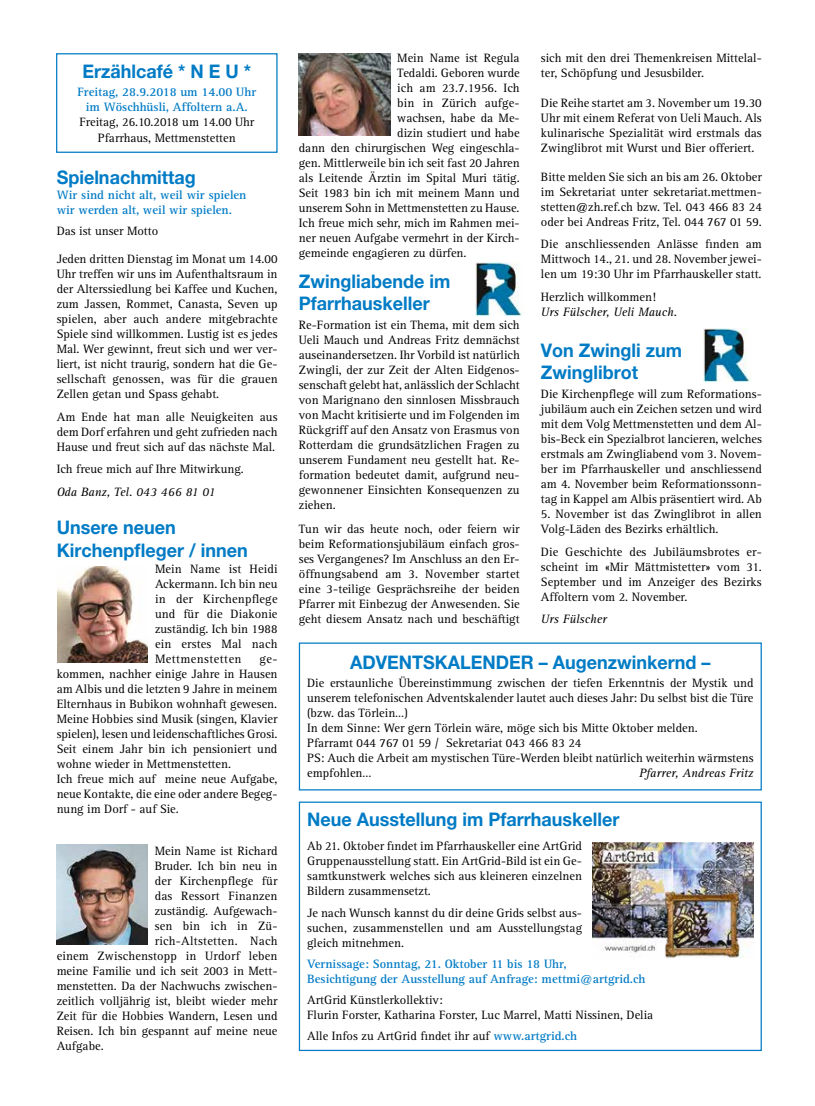
<style>
.page{position:relative;width:815px;height:1106px;background:#fff}
.page>*{position:absolute;margin:0;border:0;box-sizing:border-box;transform-origin:0 0}
.t1{font:700 18.75px/22.5px "Helvetica Neue LT Std";color:#007bc5;scale:.96 1}
.t2{font:12.5px/15px "Rotis Serif";color:#000;text-align:justify}
.t3{font:700 12.5px/15px "Rotis Serif";color:#007bc5}
.t4{font:italic 12.5px "Rotis Serif";color:#000}
.t5{font:12.5px "Rotis Serif";letter-spacing:.02em;color:#000}
.s1{font-weight:700;color:#007bc5}
</style>
<div class="page">
<div style="left:56px;top:53px;width:222px;height:100px;border:1px solid #007bc5"></div>
<div style="left:299px;top:801px;width:463px;height:250px;border:1px solid #007bc5"></div>
<img style="left:57px;top:567px;width:91px;height:95px">
<img style="left:57px;top:844px;width:91px;height:100px">
<img style="left:703px;top:329px;width:47px;height:53px">
<img style="left:475px;top:262px;width:47px;height:53px">
<img style="left:299px;top:53px;width:91px;height:82px">
<img style="left:592px;top:842px;width:162px;height:116px">
<h1 class="t1" style="left:82px;top:60px;width:177px">Erzählcafé * N E U *</h1>
<p class="t3" style="left:77px;top:85px;width:180px;text-align:center">Freitag, 28.9.2018 um 14.00 Uhr im Wöschhüsli, Affoltern a.A.</p>
<p class="t2" style="left:79px;top:115px;width:176px;text-align:center">Freitag, 26.10.2018 um 14.00 Uhr<br>Pfarrhaus, Mettmenstetten</p>
<h1 class="t1" style="left:57px;top:165px;width:147px">Spielnachmittag</h1>
<p class="t3" style="left:57px;top:187px;width:191px">Wir sind nicht alt, weil wir spielen wir werden alt, weil wir spielen.</p>
<p class="t2" style="left:57px;top:223px;width:103px">Das ist unser Motto</p>
<p class="t2" style="left:57px;top:252px;width:222px">Jeden dritten Dienstag im Monat um 14.00<br>Uhr treffen wir uns im Aufenthaltsraum in der Alterssiedlung bei Kaffee und Kuchen, zum Jassen, Rommet, Canasta, Seven up spielen, aber auch andere mitgebrachte Spiele sind willkommen. Lustig ist es jedes Mal. Wer gewinnt, freut sich und wer ver&shy;liert, ist nicht traurig, sondern hat die Ge&shy;sellschaft genossen, was für die grauen Zellen getan und Spass gehabt.</p>
<p class="t2" style="left:57px;top:409px;width:222px">Am Ende hat man alle Neuigkeiten aus dem Dorf erfahren und geht zufrieden nach Hause und freut sich auf das nächste Mal.</p>
<p class="t2" style="left:57px;top:462px;width:189px">Ich freue mich auf Ihre Mitwirkung.</p>
<p class="t4" style="left:57px;top:485px;width:160px">Oda Banz, Tel. 043 466 81 01</p>
<h1 class="t1" style="left:57px;top:516px;width:200px">Unsere neuen<br>Kirchenpfleger / innen</h1>
<p class="t2" style="left:155px;top:561px;width:124px">Mein Name ist Heidi Ackermann. Ich bin neu in der Kirchenpflege und für die Diakonie zuständig. Ich bin 1988 ein erstes Mal nach Mettmenstetten</p>
<p class="t2" style="left:57px;top:651px;width:222px;text-align:left;text-indent:203px">ge&shy;kommen, nachher einige Jahre in Hausen am Albis und die letzten 9 Jahre in meinem Elternhaus in Bubikon wohnhaft gewesen.<br>Meine Hobbies sind Musik (singen, Klavier spielen), lesen und leidenschaftliches Grosi.<br>Seit einem Jahr bin ich pensioniert und wohne wieder in Mettmenstetten.<br>Ich freue mich auf meine neue Aufgabe, neue Kontakte, die eine oder andere Begeg&shy;nung im Dorf - auf Sie.</p>
<p class="t2" style="left:155px;top:843px;width:124px">Mein Name ist Richard</p>
<p class="t2" style="left:155px;top:858px;width:124px">Bruder. Ich bin neu in</p>
<p class="t2" style="left:155px;top:873px;width:124px">der Kirchenpflege für</p>
<p class="t2" style="left:155px;top:888px;width:124px">das Ressort Finanzen</p>
<p class="t2" style="left:155px;top:903px;width:124px">zuständig. Aufgewach-</p>
<p class="t2" style="left:155px;top:918px;width:124px">sen bin ich in Zü-</p>
<p class="t5" style="left:155px;top:933px;width:124px">rich-Altstetten. Nach</p>
<p class="t2" style="left:57px;top:948px;width:222px">einem Zwischenstopp in Urdorf leben</p>
<p class="t2" style="left:57px;top:963px;width:222px">meine Familie und ich seit 2003 in Mett-</p>
<p class="t2" style="left:57px;top:978px;width:222px">menstetten. Da der Nachwuchs zwischen-</p>
<p class="t2" style="left:57px;top:993px;width:222px">zeitlich volljährig ist, bleibt wieder mehr</p>
<p class="t2" style="left:57px;top:1008px;width:222px">Zeit für die Hobbies Wandern, Lesen und</p>
<p class="t2" style="left:57px;top:1023px;width:222px">Reisen. Ich bin gespannt auf meine neue</p>
<p class="t2" style="left:57px;top:1038px;width:49px">Aufgabe.</p>
<p class="t2" style="left:397px;top:51px;width:124px">Mein Name ist Regula</p>
<p class="t2" style="left:397px;top:66px;width:124px">Tedaldi. Geboren wurde</p>
<p class="t2" style="left:397px;top:81px;width:124px">ich am 23.7.1956. Ich</p>
<p class="t2" style="left:397px;top:96px;width:124px">bin in Zürich aufge-</p>
<p class="t2" style="left:397px;top:111px;width:124px">wachsen, habe da Me-</p>
<p class="t2" style="left:397px;top:126px;width:124px">dizin studiert und habe</p>
<p class="t2" style="left:299px;top:141px;width:222px">dann den chirurgischen Weg eingeschla-</p>
<p class="t2" style="left:299px;top:156px;width:222px">gen. Mittlerweile bin ich seit fast 20 Jahren</p>
<p class="t2" style="left:299px;top:171px;width:222px">als Leitende Ärztin im Spital Muri tätig.</p>
<p class="t2" style="left:299px;top:186px;width:222px">Seit 1983 bin ich mit meinem Mann und</p>
<p class="t2" style="left:299px;top:201px;width:222px">unserem Sohn in Mettmenstetten zu Hause.</p>
<p class="t2" style="left:299px;top:216px;width:222px">Ich freue mich sehr, mich im Rahmen mei-</p>
<p class="t2" style="left:299px;top:231px;width:222px">ner neuen Aufgabe vermehrt in der Kirch-</p>
<p class="t2" style="left:299px;top:246px;width:169px">gemeinde engagieren zu dürfen.</p>
<h1 class="t1" style="left:299px;top:269px;width:159px">Zwingliabende im<br>Pfarrhauskeller</h1>
<p class="t2" style="left:299px;top:317px;width:223px">Re-Formation ist ein Thema, mit dem sich Ueli Mauch und Andreas Fritz demnächst auseinandersetzen. Ihr Vorbild ist natürlich Zwingli, der zur Zeit der Alten Eidgenos&shy;senschaft gelebt hat, anlässlich der Schlacht von Marignano den sinnlosen Missbrauch von Macht kritisierte und im Folgenden im Rückgriff auf den Ansatz von Erasmus von Rotterdam die grundsätzlichen Fragen zu unserem Fundament neu gestellt hat. Re&shy;formation bedeutet damit, aufgrund neu&shy;gewonnener Einsichten Konsequenzen zu ziehen.</p>
<p class="t2" style="left:299px;top:522px;width:222px">Tun wir das heute noch, oder feiern wir beim Reformationsjubiläum einfach gros&shy;ses Vergangenes? Im Anschluss an den Er&shy;öffnungsabend am 3. November startet eine 3-teilige Gesprächsreihe der beiden Pfarrer mit Einbezug der Anwesenden. Sie geht diesem Ansatz nach und beschäftigt</p>
<p class="t2" style="left:541px;top:51px;width:222px">sich mit den drei Themenkreisen Mittelal&shy;ter, Schöpfung und Jesusbilder.</p>
<p class="t2" style="left:541px;top:96px;width:222px">Die Reihe startet am 3. November um 19.30<br>Uhr mit einem Referat von Ueli Mauch. Als kulinarische Spezialität wird erstmals das Zwinglibrot mit Wurst und Bier offeriert.</p>
<p class="t2" style="left:541px;top:169px;width:222px">Bitte melden Sie sich an bis am 26. Oktober im Sekretariat unter sekretariat.mettmen&shy;stetten@zh.ref.ch bzw. Tel. 043 466 83 24 oder bei Andreas Fritz, Tel. 044 767 01 59.</p>
<p class="t2" style="left:541px;top:237px;width:222px">Die anschliessenden Anlässe finden am Mittwoch 14., 21. und 28. November jewei&shy;len um 19:30 Uhr im Pfarrhauskeller statt.</p>
<p class="t2" style="left:541px;top:289px;width:116px">Herzlich willkommen!</p>
<p class="t4" style="left:541px;top:305px;width:138px">Urs Fülscher, Ueli Mauch.</p>
<h1 class="t1" style="left:541px;top:338px;width:149px">Von Zwingli zum<br>Zwinglibrot</h1>
<p class="t2" style="left:541px;top:386px;width:222px">Die Kirchenpflege will zum Reformations&shy;jubiläum auch ein Zeichen setzen und wird mit dem Volg Mettmenstetten und dem Al&shy;bis-Beck ein Spezialbrot lancieren, welches erstmals am Zwingliabend vom 3. Novem&shy;ber im Pfarrhauskeller und anschliessend am 4. November beim Reformationssonn&shy;tag in Kappel am Albis präsentiert wird. Ab</p>
<p class="t2" style="left:541px;top:506px;width:222px">5. November ist das Zwinglibrot in allen<br>Volg-Läden des Bezirks erhältlich.</p>
<p class="t2" style="left:541px;top:544px;width:222px">Die Geschichte des Jubiläumsbrotes er&shy;scheint im «Mir Mättmistetter» vom 31.<br>September und im Anzeiger des Bezirks Affoltern vom 2. November.</p>
<p class="t4" style="left:541px;top:612px;width:67px">Urs Fülscher</p>
<h1 class="t1" style="left:350px;top:650px;width:377px">ADVENTSKALENDER – Augenzwinkernd –</h1>
<p class="t2" style="left:307px;top:676px;width:448px;text-align:left">Die erstaunliche Übereinstimmung zwischen der tiefen Erkenntnis der Mystik und unserem telefonischen Adventskalender lautet auch dieses Jahr: Du selbst bist die Türe (bzw. das Törlein…)<br>In dem Sinne: Wer gern Törlein wäre, möge sich bis Mitte Oktober melden.<br>Pfarramt 044 767 01 59 / Sekretariat 043 466 83 24<br>PS: Auch die Arbeit am mystischen Türe-Werden bleibt natürlich weiterhin wärmstens empfohlen…</p>
<p class="t4" style="left:639px;top:766px;width:116px">Pfarrer, Andreas Fritz</p>
<h1 class="t1" style="left:307px;top:807px;width:327px">Neue Ausstellung im Pfarrhauskeller</h1>
<p class="t2" style="left:307px;top:839px;width:276px">Ab 21. Oktober findet im Pfarrhauskeller eine ArtGrid Gruppenausstellung statt. Ein ArtGrid-Bild ist ein Ge&shy;samtkunstwerk welches sich aus kleineren einzelnen Bildern zusammensetzt.</p>
<p class="t2" style="left:307px;top:905px;width:276px">Je nach Wunsch kannst du dir deine Grids selbst aus&shy;suchen, zusammenstellen und am Ausstellungstag gleich mitnehmen.</p>
<p class="t3" style="left:307px;top:956px;width:340px">Vernissage: Sonntag, 21. Oktober 11 bis 18 Uhr,<br>Besichtigung der Ausstellung auf Anfrage: mettmi@artgrid.ch</p>
<p class="t2" style="left:307px;top:992px;width:348px">ArtGrid Künstlerkollektiv:<br>Flurin Forster, Katharina Forster, Luc Marrel, Matti Nissinen, Delia</p>
<p class="t2" style="left:307px;top:1029px;width:271px">Alle Infos zu ArtGrid findet ihr auf <span class="s1">www.artgrid.ch</span></p>
</div>
